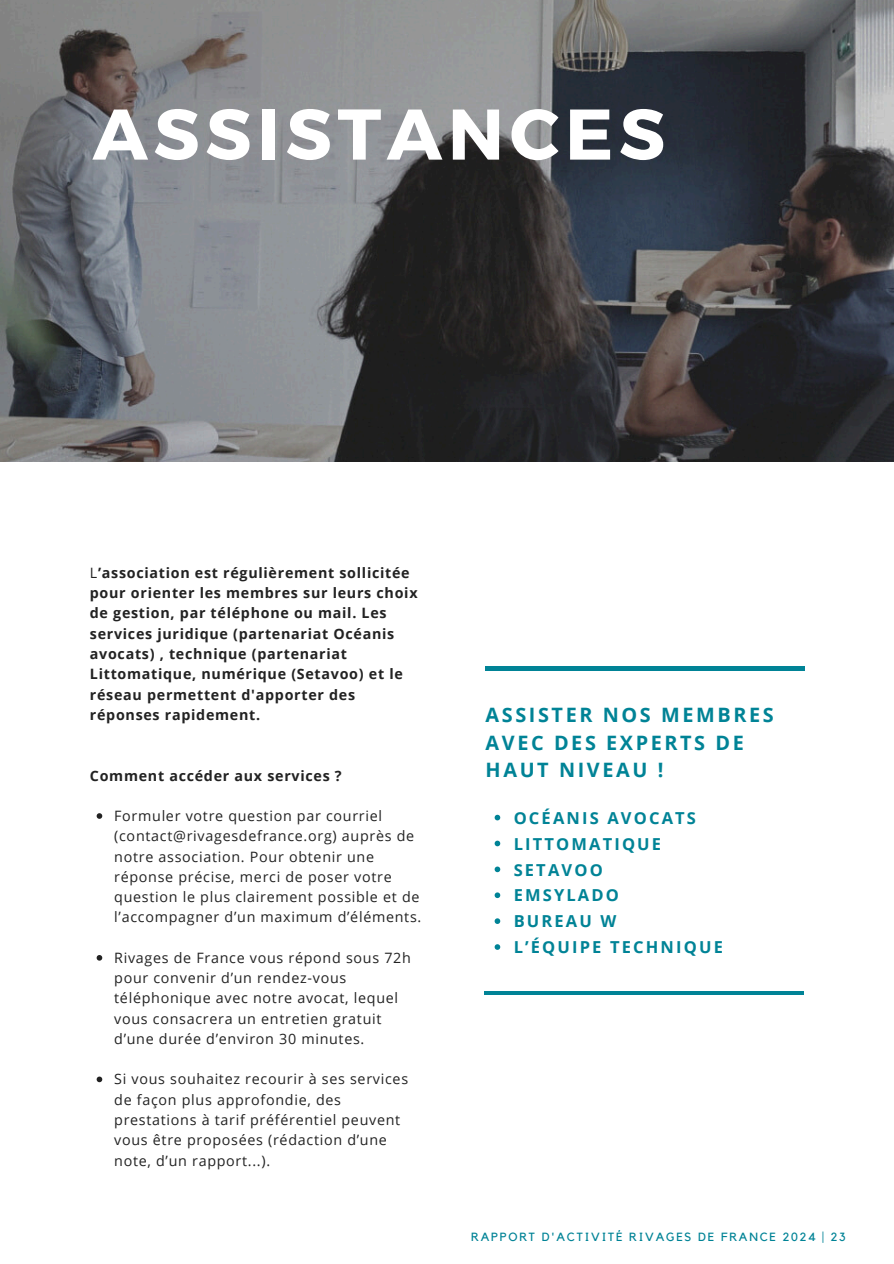
<style>
.page{position:relative;width:894px;height:1264px;background:#fff}
.page>*{position:absolute;margin:0;border:0;box-sizing:border-box;transform-origin:0 0}
.t1{font:700 71.55px "Montserrat";letter-spacing:.08em;color:#fff}
.t2{font:700 19.8px/27px "Open Sans";letter-spacing:.13em;color:#008396}
.t3{font:700 16.5px "Open Sans";letter-spacing:.13em;color:#008396}
.t4{font:14.25px/20.2px "Open Sans";letter-spacing:.05em;color:#222}
.t5{font:700 14.25px/20.2px "Open Sans";letter-spacing:.05em;color:#222}
.t6{font:11.85px "Kollektif";letter-spacing:.15em;color:#008396}
.s1{font-weight:400}
</style>
<div class="page">
<img style="left:0;top:0;width:893px;height:461px">
<svg style="left:494px;top:814px;width:6px;height:6px"></svg>
<svg style="left:494px;top:840px;width:6px;height:6px"></svg>
<svg style="left:494px;top:866px;width:6px;height:6px"></svg>
<svg style="left:494px;top:892px;width:6px;height:6px"></svg>
<svg style="left:494px;top:918px;width:6px;height:6px"></svg>
<svg style="left:494px;top:944px;width:6px;height:5px"></svg>
<hr style="left:485px;top:666px;width:320px;height:4px;background:#008396">
<hr style="left:484px;top:991px;width:320px;height:3px;background:#008396">
<svg style="left:97px;top:813px;width:5px;height:5px"></svg>
<svg style="left:97px;top:955px;width:5px;height:5px"></svg>
<svg style="left:97px;top:1076px;width:5px;height:6px"></svg>
<p class="t1" style="left:93px;top:88px;width:574px">ASSISTANCES</p>
<h2 class="t5" style="left:90px;top:562px;width:329px"><span class="s1">L</span>’association est régulièrement sollicitée pour orienter les membres sur leurs choix de gestion, par téléphone ou mail. Les services juridique (partenariat Océanis avocats) , technique (partenariat Littomatique, numérique (Setavoo) et le réseau permettent d'apporter des réponses rapidement.</h2>
<p class="t5" style="left:90px;top:765px;width:253px">Comment accéder aux services ?</p>
<p class="t4" style="left:114px;top:805px;width:308px">Formuler votre question par courriel (contact@rivagesdefrance.org) auprès de notre association. Pour obtenir une réponse précise, merci de poser votre question le plus clairement possible et de l’accompagner d’un maximum d’éléments.</p>
<p class="t4" style="left:114px;top:947px;width:298px">Rivages de France vous répond sous 72h pour convenir d’un rendez-vous téléphonique avec notre avocat, lequel vous consacrera un entretien gratuit d’une durée d’environ 30 minutes.</p>
<p class="t4" style="left:114px;top:1068px;width:295px">Si vous souhaitez recourir à ses services de façon plus approfondie, des prestations à tarif préférentiel peuvent vous être proposées (rédaction d’une note, d’un rapport...).</p>
<h1 class="t2" style="left:485px;top:701px;width:289px">ASSISTER NOS MEMBRES<br>AVEC DES EXPERTS DE<br>HAUT NIVEAU !</h1>
<h5 class="t3" style="left:513px;top:806px;width:184px">OCÉANIS AVOCATS</h5>
<h4 class="t3" style="left:513px;top:832px;width:149px">LITTOMATIQUE</h4>
<p class="t3" style="left:513px;top:858px;width:91px">SETAVOO</p>
<p class="t3" style="left:513px;top:883px;width:107px">EMSYLADO</p>
<p class="t3" style="left:513px;top:909px;width:104px">BUREAU W</p>
<p class="t3" style="left:513px;top:935px;width:211px">L’ÉQUIPE TECHNIQUE</p>
<p class="t6" style="left:471px;top:1231px;width:376px">RAPPORT D'ACTIVITÉ RIVAGES DE FRANCE 2024 | 23</p>
</div>
